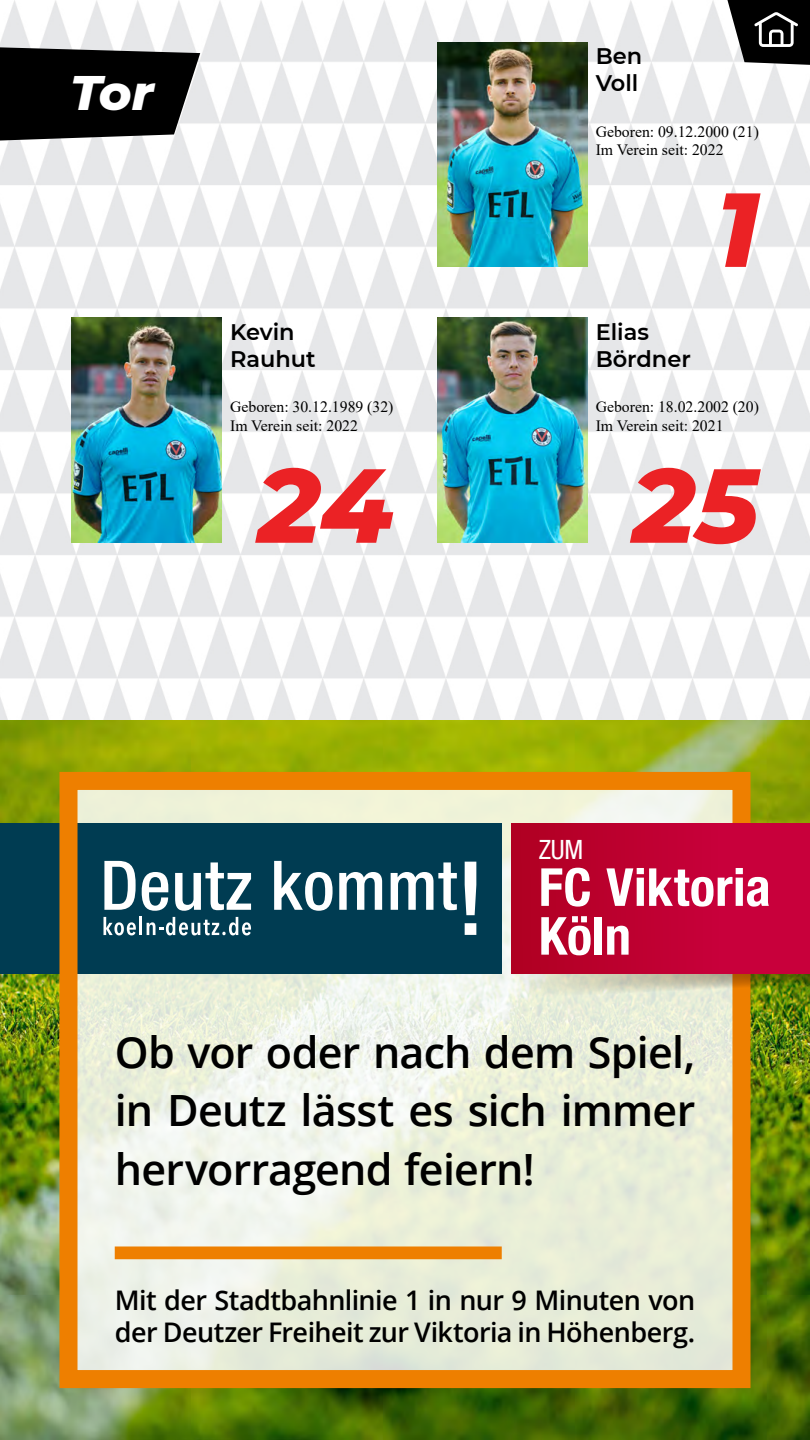
<style>
.page{position:relative;width:810px;height:1440px;background:#fff}
.page>*{position:absolute;margin:0;border:0;box-sizing:border-box;transform-origin:0 0}
.t1{font:italic 800 105px "Montserrat";color:#eb2225}
.t2{font:700 condensed 52.5px/48.8px "Helvetica Neue LT Std";letter-spacing:.005em;color:#fff}
.t3{font:italic 800 49.5px "Montserrat";color:#fff}
.t4{font:600 43.05px/58.5px "Open Sans";letter-spacing:-.015em;color:#000;text-align:justify}
.t5{font:600 27px/32.4px "Open Sans";letter-spacing:-.02em;color:#000}
.t6{font:condensed 26.7px "Helvetica Neue LT Std";color:#fff}
.t7{font:600 22.5px/27px "Montserrat";color:#000}
.t8{font:15.75px/18.9px "Times New Roman";color:#000}
</style>
<div class="page">
<img style="left:0;top:0;width:810px;height:720px">
<svg style="left:727px;top:0;width:83px;height:65px"></svg>
<svg style="left:0;top:47px;width:200px;height:94px;background:#1d1d1e"></svg>
<img style="left:437px;top:43px;width:150px;height:224px">
<img style="left:72px;top:318px;width:150px;height:225px">
<img style="left:437px;top:318px;width:150px;height:225px">
<img style="left:0;top:720px;width:810px;height:720px">
<svg style="left:78px;top:791px;width:654px;height:578px;fill:#ecf0d8"></svg>
<div style="left:0;top:823px;width:502px;height:150px;background:#003c52"></div>
<div style="left:59px;top:772px;width:692px;height:616px;border:18px solid #ee7f00"></div>
<svg style="left:104px;top:861px;width:32px;height:49px"></svg>
<svg style="left:142px;top:872px;width:26px;height:39px"></svg>
<svg style="left:175px;top:862px;width:76px;height:49px"></svg>
<svg style="left:274px;top:861px;width:59px;height:50px"></svg>
<svg style="left:339px;top:872px;width:43px;height:38px"></svg>
<svg style="left:391px;top:862px;width:66px;height:48px"></svg>
<svg style="left:465px;top:862px;width:11px;height:73px"></svg>
<svg style="left:104px;top:917px;width:32px;height:18px"></svg>
<hr style="left:139px;top:917px;width:3px;height:18px;background:#fff">
<svg style="left:147px;top:917px;width:104px;height:18px"></svg>
<div style="left:115px;top:1246px;width:387px;height:13px;background:#ee7f00"></div>
<svg style="left:511px;top:974px;width:299px;height:25px;background:#c1c294"></svg>
<div style="left:511px;top:823px;width:299px;height:151px;background:linear-gradient(to right,#b10023,#cd0040)"></div>
<h3 class="t3" style="left:70px;top:56px;width:85px">Tor</h3>
<h3 class="t7" style="left:230px;top:317px;width:87px">Kevin<br>Rauhut</h3>
<p class="t8" style="left:230px;top:397px;width:165px">Geboren: 30.12.1989 (32)<br>Im Verein seit: 2022</p>
<h1 class="t1" style="left:258px;top:429px;width:137px">24</h1>
<h3 class="t7" style="left:596px;top:41px;width:48px">Ben<br>Voll</h3>
<p class="t8" style="left:596px;top:121px;width:165px">Geboren: 09.12.2000 (21)<br>Im Verein seit: 2022</p>
<h1 class="t1" style="left:716px;top:153px;width:44px">1</h1>
<h3 class="t7" style="left:596px;top:317px;width:97px">Elias<br>Bördner</h3>
<p class="t8" style="left:596px;top:397px;width:165px">Geboren: 18.02.2002 (20)<br>Im Verein seit: 2021</p>
<h1 class="t1" style="left:632px;top:429px;width:128px">25</h1>
<h3 class="t6" style="left:539px;top:833px;width:46px">ZUM</h3>
<h2 class="t2" style="left:539px;top:862px;width:234px">FC Viktoria<br>Köln</h2>
<h3 class="t4" style="left:115px;top:1022px;width:582px">Ob vor oder nach dem Spiel, in Deutz lässt es sich immer hervorragend feiern!</h3>
<h3 class="t5" style="left:115px;top:1283px;width:582px">Mit der Stadtbahnlinie 1 in nur 9 Minuten von der Deutzer Freiheit zur Viktoria in Höhenberg.</h3>
</div>
